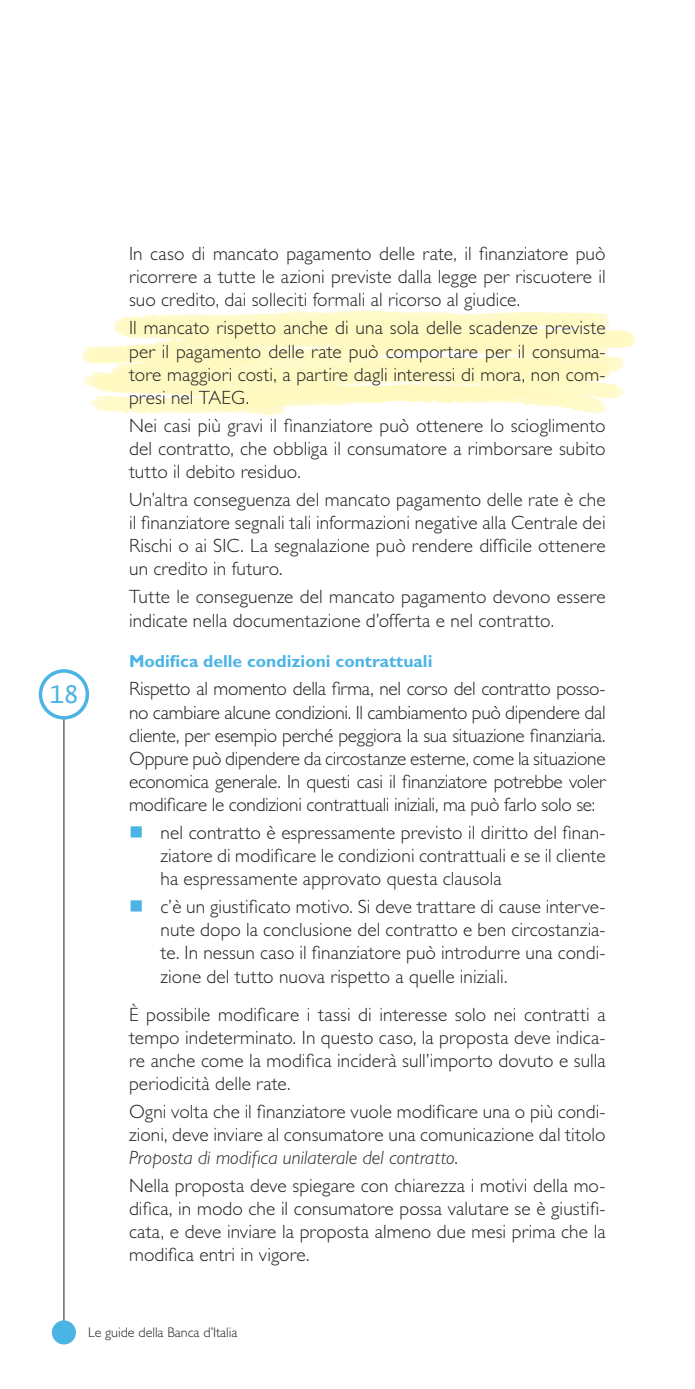
<style>
.page{position:relative;width:695px;height:1389px;background:#fff}
.page>*{position:absolute;margin:0;border:0;box-sizing:border-box;transform-origin:0 0}
.t1{font:24.5px "Lucida Console";color:#4cb4e5}
.t2{font:300 19.25px/23.1px "Gill Sans Std";letter-spacing:.005em;color:#231f20;text-align:justify}
.t3{font:700 17.5px "Gill Sans Std";color:#4cb4e5}
.t4{font:300 14px "Gill Sans Std";color:#231f20}
.s1{font-style:italic}
</style>
<div class="page">
<hr style="left:64px;top:718px;width:1px;height:605px;background:#231f20">
<div style="left:54px;top:1322px;width:20px;height:21px;background:#4cb4e5;border-radius:50%"></div>
<div style="left:52px;top:1320px;width:24px;height:24px;border:4px solid #4cb4e5;border-radius:50%"></div>
<div style="left:39px;top:669px;width:50px;height:51px;border:4px solid #4cb4e5;border-radius:50%"></div>
<img style="left:80px;top:310px;width:557px;height:106px">
<p class="t1" style="left:49px;top:684px;width:31px">18</p>
<p class="t2" style="left:129px;top:242px;width:478px">In caso di mancato pagamento delle rate, il finanziatore può ricorrere a tutte le azioni previste dalla legge per riscuotere il suo credito, dai solleciti formali al ricorso al giudice.</p>
<p class="t2" style="left:129px;top:317px;width:478px">Il mancato rispetto anche di una sola delle scadenze previste per il pagamento delle rate può comportare per il consuma&shy;tore maggiori costi, a partire dagli interessi di mora, non com&shy;presi nel TAEG.</p>
<p class="t2" style="left:129px;top:414px;width:478px">Nei casi più gravi il finanziatore può ottenere lo scioglimento del contratto, che obbliga il consumatore a rimborsare subito tutto il debito residuo.</p>
<p class="t2" style="left:129px;top:488px;width:478px">Un’altra conseguenza del mancato pagamento delle rate è che il finanziatore segnali tali informazioni negative alla Centrale dei Rischi o ai SIC. La segnalazione può rendere difficile ottenere un credito in futuro.</p>
<p class="t2" style="left:129px;top:586px;width:478px">Tutte le conseguenze del mancato pagamento devono essere indicate nella documentazione d’offerta e nel contratto.</p>
<p class="t3" style="left:129px;top:651px;width:305px">Modifica delle condizioni contrattuali</p>
<p class="t2" style="left:129px;top:678px;width:478px">Rispetto al momento della firma, nel corso del contratto posso&shy;no cambiare alcune condizioni. Il cambiamento può dipendere dal cliente, per esempio perché peggiora la sua situazione finanziaria.<br>Oppure può dipendere da circostanze esterne, come la situazione economica generale. In questi casi il finanziatore potrebbe voler modificare le condizioni contrattuali iniziali, ma può farlo solo se:</p>
<p class="t2" style="left:160px;top:821px;width:446px">nel contratto è espressamente previsto il diritto del finan&shy;ziatore di modificare le condizioni contrattuali e se il cliente ha espressamente approvato questa clausola</p>
<p class="t2" style="left:160px;top:895px;width:446px">c’è un giustificato motivo. Si deve trattare di cause interve&shy;nute dopo la conclusione del contratto e ben circostanzia&shy;te. In nessun caso il finanziatore può introdurre una condi&shy;zione del tutto nuova rispetto a quelle iniziali.</p>
<p class="t2" style="left:129px;top:1003px;width:478px">è possibile modificare i tassi di interesse solo nei contratti a tempo indeterminato. In questo caso, la proposta deve indica&shy;re anche come la modifica inciderà sull’importo dovuto e sulla periodicità delle rate.</p>
<p class="t2" style="left:129px;top:1100px;width:478px">Ogni volta che il finanziatore vuole modificare una o più condi&shy;zioni, deve inviare al consumatore una comunicazione dal titolo <span class="s1">Proposta di modifica unilaterale del contratto</span>.</p>
<p class="t2" style="left:129px;top:1174px;width:478px">Nella proposta deve spiegare con chiarezza i motivi della mo&shy;difica, in modo che il consumatore possa valutare se è giustifi&shy;cata, e deve inviare la proposta almeno due mesi prima che la modifica entri in vigore.</p>
<p class="t4" style="left:88px;top:1325px;width:151px">Le guide della Banca d’Italia</p>
</div>
